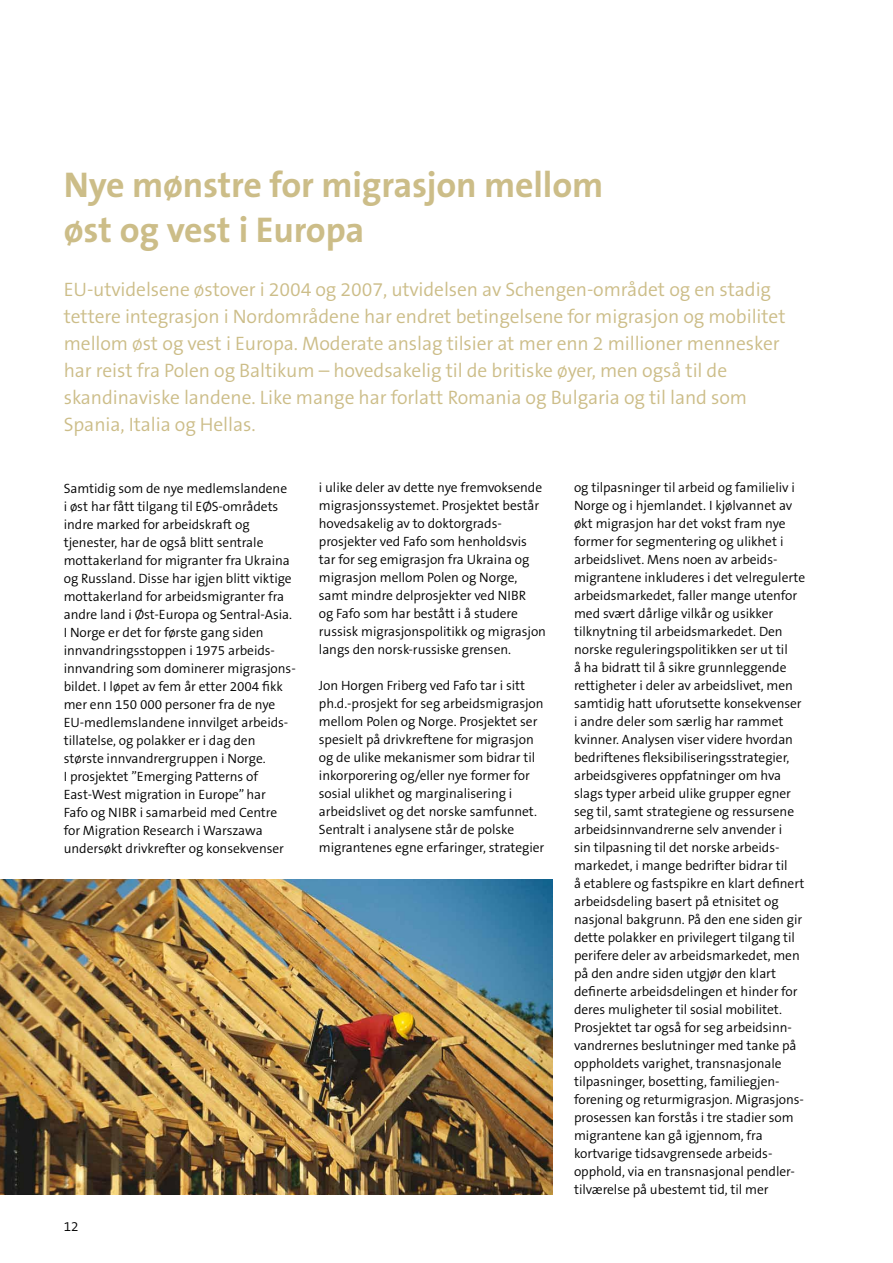
<style>
.page{position:relative;width:893px;height:1263px;background:#fff}
.page>*{position:absolute;margin:0;border:0;box-sizing:border-box;transform-origin:0 0}
.t1{font:700 36px/45px "The Sans B7";letter-spacing:-.005em;color:#ccbd88}
.t2{font:300 19.5px/27px "The Sans B4";letter-spacing:-.005em;color:#ccbd88}
.t3{font:300 13.5px/18px "The Sans B4";letter-spacing:-.005em;color:#000}
</style>
<div class="page">
<img style="left:0;top:879px;width:553px;height:316px">
<h1 class="t1" style="left:64px;top:164px;width:541px">Nye mønstre for migrasjon mellom øst og vest i Europa</h1>
<p class="t2" style="left:64px;top:277px;width:723px">EU-utvidelsene østover i 2004 og 2007, utvidelsen av Schengen-området og en stadig tettere integrasjon i Nordområdene har endret betingelsene for migrasjon og mobilitet mellom øst og vest i Europa. Moderate anslag tilsier at mer enn 2 millioner mennesker har reist fra Polen og Baltikum – hovedsakelig til de britiske øyer, men også til de skandinaviske landene. Like mange har forlatt Romania og Bulgaria og til land som Spania, Italia og Hellas.</p>
<p class="t3" style="left:64px;top:479px;width:232px">Samtidig som de nye medlemslandene<br>i øst har fått tilgang til EØS-områdets indre marked for arbeidskraft og tjenester, har de også blitt sentrale mottakerland for migranter fra Ukraina og Russland. Disse har igjen blitt viktige mottakerland for arbeidsmigranter fra andre land i Øst-Europa og Sentral-Asia.<br>I Norge er det for første gang siden innvandringsstoppen i 1975 arbeids&shy;innvandring som dominerer migrasjons&shy;bildet. I løpet av fem år etter 2004 fikk mer enn 150 000 personer fra de nye EU-medlemslandene innvilget arbeids&shy;tillatelse, og polakker er i dag den største innvandrergruppen i Norge.<br>I prosjektet ”Emerging Patterns of East-West migration in Europe” har<br>Fafo og NIBR i samarbeid med Centre for Migration Research i Warszawa undersøkt drivkrefter og konsekvenser</p>
<p class="t3" style="left:319px;top:479px;width:229px">i ulike deler av dette nye fremvoksende migrasjonssystemet. Prosjektet består hovedsakelig av to doktorgrads&shy;prosjekter ved Fafo som henholdsvis tar for seg emigrasjon fra Ukraina og migrasjon mellom Polen og Norge, samt mindre delprosjekter ved NIBR<br>og Fafo som har bestått i å studere russisk migrasjonspolitikk og migrasjon langs den norsk-russiske grensen.</p>
<p class="t3" style="left:319px;top:677px;width:227px">Jon Horgen Friberg ved Fafo tar i sitt ph.d.-prosjekt for seg arbeidsmigrasjon mellom Polen og Norge. Prosjektet ser spesielt på drivkreftene for migrasjon og de ulike mekanismer som bidrar til inkorporering og/eller nye former for sosial ulikhet og marginalisering i arbeidslivet og det norske samfunnet.<br>Sentralt i analysene står de polske migrantenes egne erfaringer, strategier</p>
<p class="t3" style="left:64px;top:1217px;width:16px">12</p>
<p class="t3" style="left:574px;top:479px;width:233px">og tilpasninger til arbeid og familieliv i Norge og i hjemlandet. I kjølvannet av økt migrasjon har det vokst fram nye former for segmentering og ulikhet i arbeidslivet. Mens noen av arbeids&shy;migrantene inkluderes i det velregulerte arbeidsmarkedet, faller mange utenfor med svært dårlige vilkår og usikker tilknytning til arbeidsmarkedet. Den norske reguleringspolitikken ser ut til<br>å ha bidratt til å sikre grunnleggende rettigheter i deler av arbeidslivet, men samtidig hatt uforutsette konsekvenser i andre deler som særlig har rammet kvinner. Analysen viser videre hvordan bedriftenes fleksibiliseringsstrategier, arbeidsgiveres oppfatninger om hva slags typer arbeid ulike grupper egner seg til, samt strategiene og ressursene arbeidsinnvandrerne selv anvender i<br>sin tilpasning til det norske arbeids&shy;markedet, i mange bedrifter bidrar til<br>å etablere og fastspikre en klart definert arbeidsdeling basert på etnisitet og nasjonal bakgrunn. På den ene siden gir dette polakker en privilegert tilgang til perifere deler av arbeidsmarkedet, men på den andre siden utgjør den klart definerte arbeidsdelingen et hinder for deres muligheter til sosial mobilitet.<br>Prosjektet tar også for seg arbeidsinn&shy;vandrernes beslutninger med tanke på oppholdets varighet, transnasjonale tilpasninger, bosetting, familiegjen&shy;forening og returmigrasjon. Migrasjons&shy;prosessen kan forstås i tre stadier som migrantene kan gå igjennom, fra kortvarige tidsavgrensede arbeids&shy;opphold, via en transnasjonal pendler&shy;tilværelse på ubestemt tid, til mer</p>
</div>
